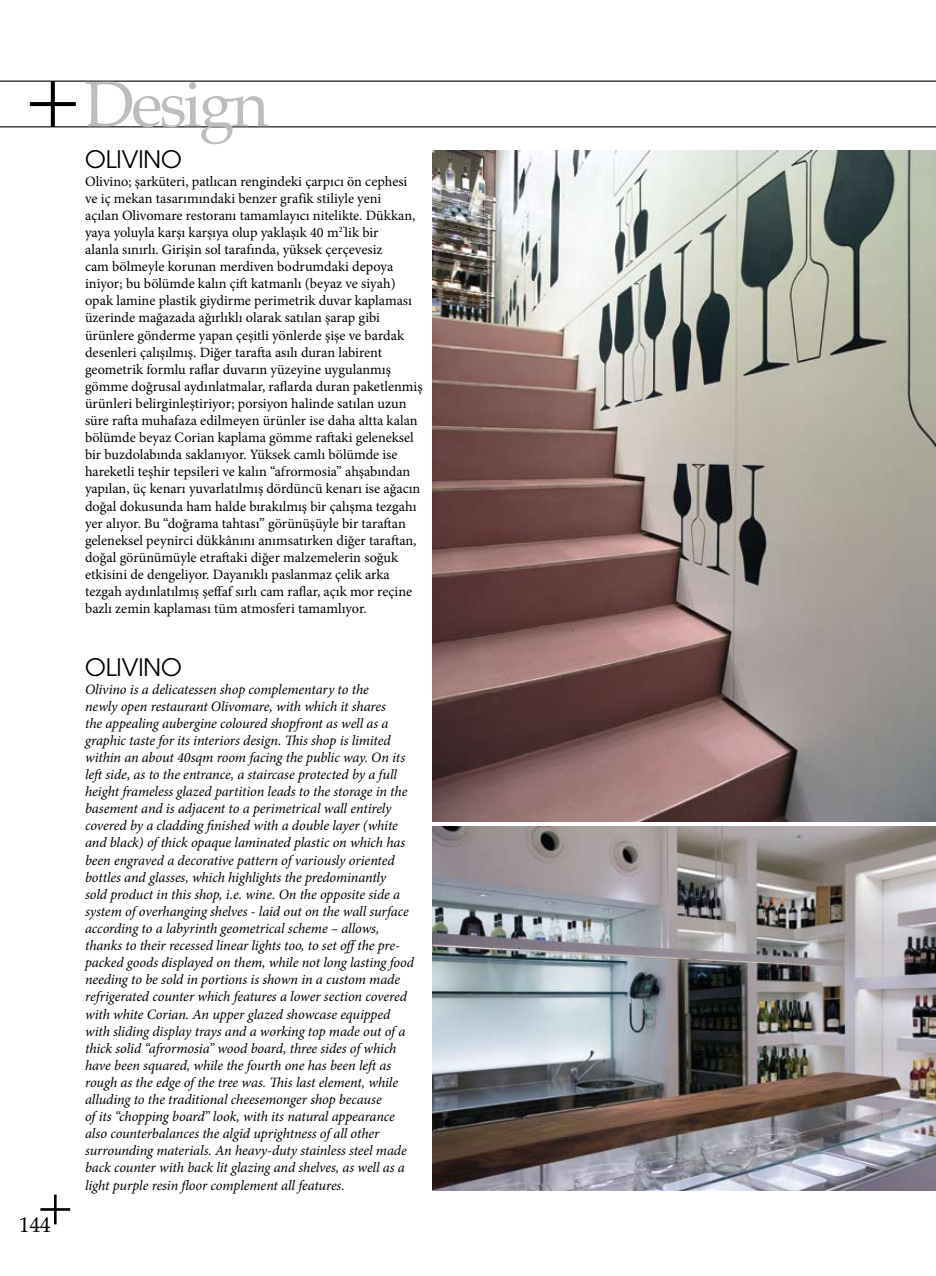
<style>
.page{position:relative;width:936px;height:1276px;background:#fff}
.page>*{position:absolute;margin:0;border:0;box-sizing:border-box;transform-origin:0 0}
.t1{font:64.5px "Palatino";letter-spacing:-.05em;color:#bcbdc0}
.t2{font:24px "Av Garde Lindex Two";color:#000}
.t3{font:21px "Palatino";color:#000}
.t4{font:italic 14.25px/17.1px "Minion Pro";letter-spacing:-.01em;color:#000}
.t5{font:14.25px/17.1px "Minion Pro";color:#000}
</style>
<div class="page">
<svg style="left:0;top:81px;width:935px;height:46px"></svg>
<svg style="left:40px;top:1194px;width:30px;height:30px"></svg>
<img style="left:432px;top:151px;width:503px;height:670px">
<img style="left:432px;top:826px;width:503px;height:365px">
<h3 class="t3" style="left:19px;top:1207px;width:33px">144</h3>
<h1 class="t1" style="left:85px;top:51px;width:186px">Design</h1>
<h2 class="t2" style="left:85px;top:145px;width:98px">OLIVINO</h2>
<p class="t5" style="left:85px;top:173px;width:339px">Olivino; şarküteri, patlıcan rengindeki çarpıcı ön cephesi ve iç mekan tasarımındaki benzer grafik stiliyle yeni<br>açılan Olivomare restoranı tamamlayıcı nitelikte. Dükkan, yaya yoluyla karşı karşıya olup yaklaşık 40 m<sup>2’</sup>lik bir<br>alanla sınırlı. Girişin sol tarafında, yüksek çerçevesiz<br>cam bölmeyle korunan merdiven bodrumdaki depoya iniyor; bu bölümde kalın çift katmanlı (beyaz ve siyah) opak lamine plastik giydirme perimetrik duvar kaplaması üzerinde mağazada ağırlıklı olarak satılan şarap gibi ürünlere gönderme yapan çeşitli yönlerde şişe ve bardak desenleri çalışılmış. Diğer tarafta asılı duran labirent geometrik formlu raflar duvarın yüzeyine uygulanmış gömme doğrusal aydınlatmalar, raflarda duran paketlenmiş ürünleri belirginleştiriyor; porsiyon halinde satılan uzun süre rafta muhafaza edilmeyen ürünler ise daha altta kalan bölümde beyaz Corian kaplama gömme raftaki geleneksel bir buzdolabında saklanıyor. Yüksek camlı bölümde ise hareketli teşhir tepsileri ve kalın “afrormosia” ahşabından yapılan, üç kenarı yuvarlatılmış dördüncü kenarı ise ağacın doğal dokusunda ham halde bırakılmış bir çalışma tezgahı yer alıyor. Bu “doğrama tahtası” görünüşüyle bir taraftan geleneksel peynirci dükkânını anımsatırken diğer taraftan, doğal görünümüyle etraftaki diğer malzemelerin soğuk etkisini de dengeliyor. Dayanıklı paslanmaz çelik arka tezgah aydınlatılmış şeffaf sırlı cam raflar, açık mor reçine bazlı zemin kaplaması tüm atmosferi tamamlıyor.</p>
<h2 class="t2" style="left:85px;top:653px;width:98px">OLIVINO</h2>
<p class="t4" style="left:85px;top:680px;width:330px">Olivino is a delicatessen shop complementary to the<br>newly open restaurant Olivomare, with which it shares<br>the appealing aubergine coloured shopfront as well as a graphic taste for its interiors design. This shop is limited within an about 40sqm room facing the public way. On its left side, as to the entrance, a staircase protected by a full height frameless glazed partition leads to the storage in the basement and is adjacent to a perimetrical wall entirely covered by a cladding finished with a double layer (white and black) of thick opaque laminated plastic on which has been engraved a decorative pattern of variously oriented bottles and glasses, which highlights the predominantly<br>sold product in this shop, i.e. wine. On the opposite side a system of overhanging shelves - laid out on the wall surface according to a labyrinth geometrical scheme – allows, thanks to their recessed linear lights too, to set offthe pre&shy;packed goods displayed on them, while not long lasting food needing to be sold in portions is shown in a custom made refrigerated counter which features a lower section covered with white Corian. An upper glazed showcase equipped with sliding display trays and a working top made out of a thick solid “afrormosia” wood board, three sides of which have been squared, while the fourth one has been left as rough as the edge of the tree was. This last element, while alluding to the traditional cheesemonger shop because<br>of its “chopping board” look, with its natural appearance also counterbalances the algid uprightness of all other surrounding materials. An heavy-duty stainless steel made back counter with back lit glazing and shelves, as well as a light purple resin floor complement all features.</p>
</div>
